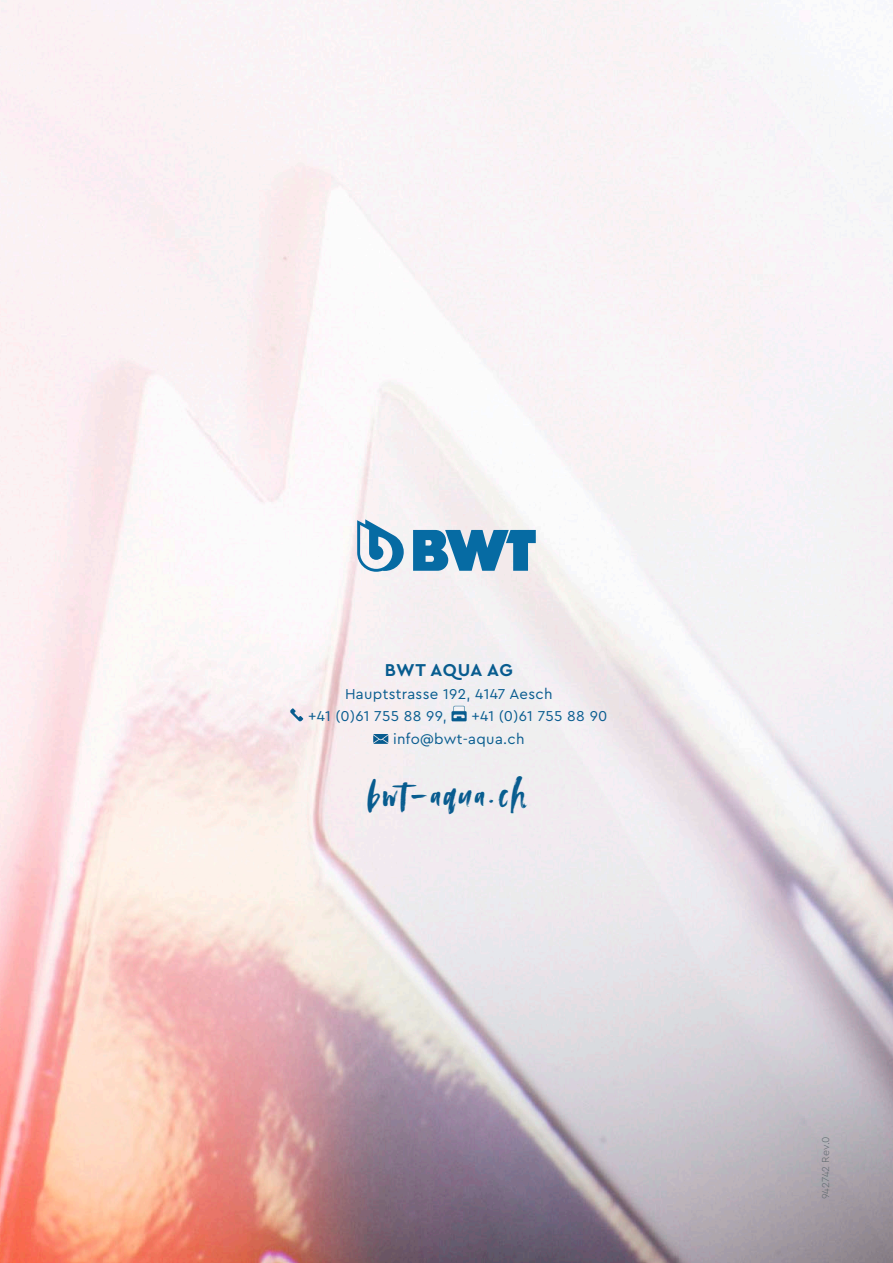
<style>
.page{position:relative;width:893px;height:1263px;background:#fff}
.page>*{position:absolute;margin:0;border:0;box-sizing:border-box;transform-origin:0 0}
.t1{font:40.5px "Avallon";letter-spacing:.06em;color:#085c8f}
.Adresse_letzte_Seite{font:700 18px "Cera PRO";letter-spacing:.025em;color:#085c8f}
.Adresse_letzte_Seite-2{font:15px "Cera PRO";letter-spacing:.02em;color:#085c8f}
.Reverenz_Nr{font:300 10.5px "Cera PRO";letter-spacing:-.005em;color:#5f696f}
</style>
<div class="page">
<img style="left:0;top:0;width:893px;height:1263px">
<svg style="left:413px;top:530px;width:123px;height:41px;background:#448db6"></svg>
<svg style="left:357px;top:519px;width:47px;height:53px"></svg>
<svg style="left:290px;top:708px;width:13px;height:13px"></svg>
<svg style="left:451px;top:706px;width:16px;height:15px"></svg>
<svg style="left:373px;top:734px;width:15px;height:10px"></svg>
<p class="Adresse_letzte_Seite" style="left:385px;top:658px;width:130px">BWT AQUA AG</p>
<p class="Adresse_letzte_Seite-2" style="left:345px;top:684px;width:209px">Hauptstrasse 192, 4147 Aesch</p>
<p class="Adresse_letzte_Seite-2" style="left:308px;top:706px;width:140px">+41 (0)61 755 88 99,</p>
<p class="Adresse_letzte_Seite-2" style="left:471px;top:706px;width:138px">+41 (0)61 755 88 90</p>
<p class="Adresse_letzte_Seite-2" style="left:393px;top:729px;width:133px">info@bwt-aqua.ch</p>
<p class="t1" style="left:367px;top:768px;width:160px">bwt-aqua.ch</p>
<p class="Reverenz_Nr" style="left:819px;top:1199px;width:65px;rotate:-90deg">942742 Rev.0</p>
</div>
